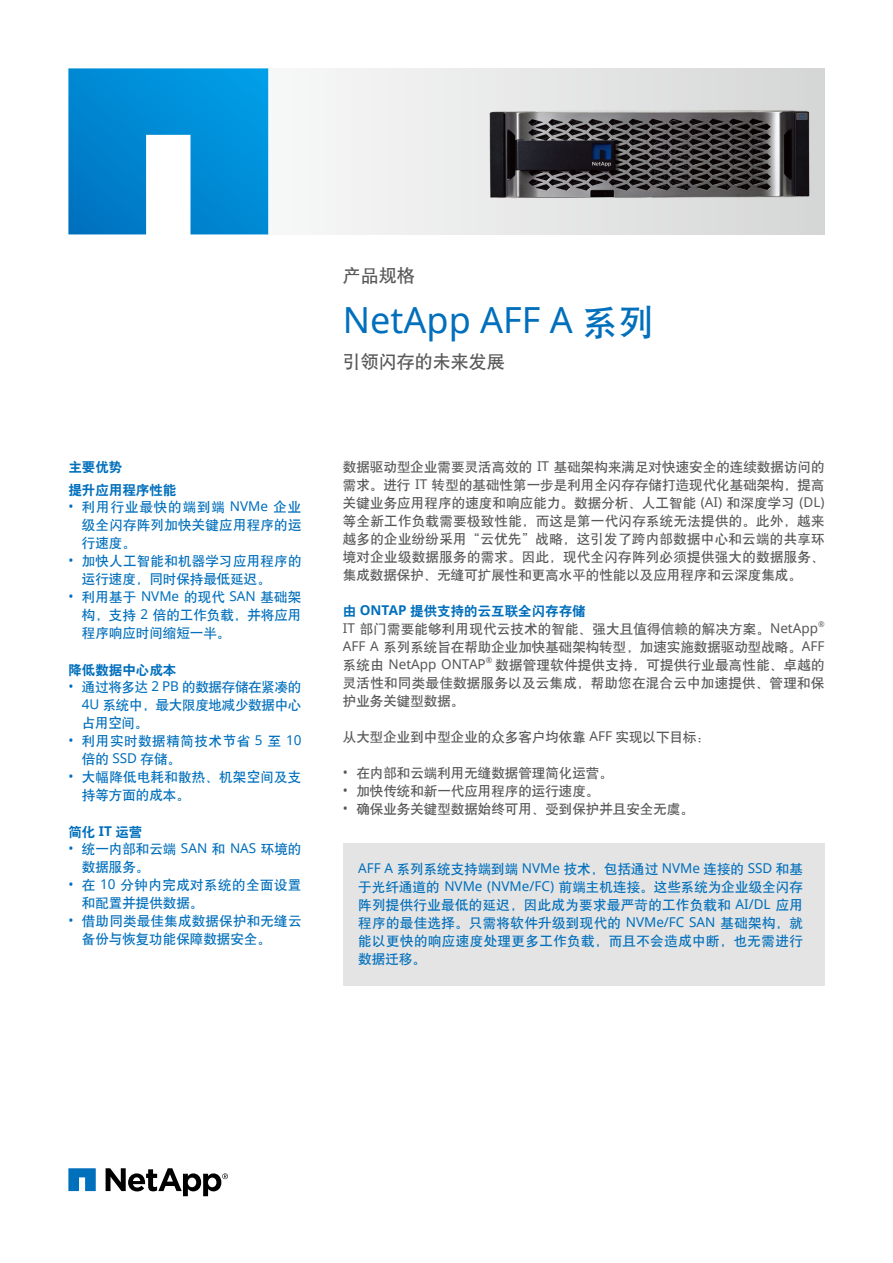
<style>
.page{position:relative;width:893px;height:1263px;background:#fff}
.page>*{position:absolute;margin:0;border:0;box-sizing:border-box;transform-origin:0 0}
.t1{font:36px "Noto Sans";color:#006fbc}
.t2{font:18px "H Yb 1 gj";color:#595757}
.t3{font:13.5px/18px "H Yb 1 gj";color:#595757;text-align:justify}
.t4{font:13.5px/18px "H Yb 1 gj";letter-spacing:.02em;color:#006fbc;text-align:justify}
.t5{font:13.5px/22.5px "H Yb 2 gj";color:#006fbc}
.t6{font:13.5px/18px "H Yb 1 gj";letter-spacing:.045em;color:#006fbc}
.t7{font:13.5px/18px "H Yb 1 gj";color:#006fbc}
.t8{font:13.5px "Noto Sans";color:#595757}
.t9{font:7.8px "Noto Sans";color:#595757}
.s1{font-family:"Noto Sans"}
.s2{font-family:"Noto Sans";font-weight:700}
.s3{font-family:"H Yb 1 gj"}
</style>
<div class="page">
<div style="left:266px;top:68px;width:559px;height:166px;background:linear-gradient(to right,#f7f8f8,#d6d6d6)"></div>
<svg style="left:68px;top:68px;width:200px;height:166px;background:#299cda"></svg>
<svg style="left:68px;top:1168px;width:28px;height:23px"></svg>
<svg style="left:106px;top:1168px;width:122px;height:28px"></svg>
<img style="left:488px;top:108px;width:324px;height:91px">
<div style="left:343px;top:843px;width:482px;height:143px;background:#e4e4e4"></div>
<p class="t5" style="left:68px;top:456px;width:109px">主要优势<br>提升应用程序性能</p>
<p class="t4" style="left:82px;top:498px;width:221px;text-indent:-14px"><span class="s1">•</span> 利用行业最快的端到端 <span class="s1">NVMe</span> 企业级全闪存阵列加快关键应用程序的运行速度。</p>
<p class="t4" style="left:82px;top:552px;width:221px;text-indent:-14px"><span class="s1">•</span> 加快人工智能和机器学习应用程序的运行速度，同时保持最低延迟。</p>
<p class="t4" style="left:82px;top:588px;width:221px;text-indent:-13px"><span class="s1">•</span> 利用基于 <span class="s1">NVMe</span> 的现代 <span class="s1">SAN</span> 基础架构，支持 <span class="s1">2</span> 倍的工作负载，并将应用程序响应时间缩短一半。</p>
<p class="t5" style="left:68px;top:658px;width:109px">降低数据中心成本</p>
<p class="t4" style="left:82px;top:678px;width:221px;text-indent:-14px"><span class="s1">•</span> 通过将多达 <span class="s1">2 PB</span> 的数据存储在紧凑的<span class="s1">4U</span> 系统中，最大限度地减少数据中心占用空间。</p>
<p class="t6" style="left:82px;top:732px;width:221px;text-indent:-13px"><span class="s1">•</span> 利用实时数据精简技术节省 <span class="s1">5</span> 至 <span class="s1">10</span>倍的 <span class="s1">SSD</span> 存储。</p>
<p class="t4" style="left:82px;top:768px;width:221px;text-indent:-14px"><span class="s1">•</span> 大幅降低电耗和散热、机架空间及支持等方面的成本。</p>
<p class="t5" style="left:68px;top:820px;width:76px">简化 <span class="s2">IT</span> 运营</p>
<p class="t7" style="left:82px;top:840px;width:221px;text-indent:-14px"><span class="s1">•</span> 统一内部和云端 <span class="s1">SAN</span> 和 <span class="s1">NAS</span> 环境的数据服务。</p>
<p class="t4" style="left:82px;top:876px;width:221px;text-indent:-14px"><span class="s1">•</span> 在 <span class="s1">10</span> 分钟内完成对系统的全面设置和配置并提供数据。</p>
<p class="t4" style="left:82px;top:912px;width:221px;text-indent:-14px"><span class="s1">•</span> 借助同类最佳集成数据保护和无缝云备份与恢复功能保障数据安全。</p>
<h2 class="t2" style="left:343px;top:267px;width:73px">产品规格</h2>
<h1 class="t1" style="left:343px;top:295px;width:313px">NetApp AFF A <span class="s3">系列</span></h1>
<h2 class="t2" style="left:343px;top:352px;width:163px">引领闪存的未来发展</h2>
<p class="t3" style="left:343px;top:458px;width:483px">数据驱动型企业需要灵活高效的 <span class="s1">IT</span> 基础架构来满足对快速安全的连续数据访问的需求。进行 <span class="s1">IT</span> 转型的基础性第一步是利用全闪存存储打造现代化基础架构，提高关键业务应用程序的速度和响应能力。数据分析、人工智能 <span class="s1">(AI)</span> 和深度学习 <span class="s1">(DL)</span>等全新工作负载需要极致性能，而这是第一代闪存系统无法提供的。此外，越来越多的企业纷纷采用“云优先”战略，这引发了跨内部数据中心和云端的共享环境对企业级数据服务的需求。因此，现代全闪存阵列必须提供强大的数据服务、集成数据保护、无缝可扩展性和更高水平的性能以及应用程序和云深度集成。</p>
<p class="t5" style="left:343px;top:600px;width:244px">由 <span class="s2">ONTAP</span> 提供支持的云互联全闪存存储</p>
<p class="t3" style="left:343px;top:620px;width:477px"><span class="s1">IT</span> 部门需要能够利用现代云技术的智能、强大且值得信赖的解决方案。<span class="s1">NetApp</span></p>
<p class="t9" style="left:818px;top:619px;width:8px">®</p>
<p class="t3" style="left:343px;top:638px;width:483px"><span class="s1">AFF A</span> 系列系统旨在帮助企业加快基础架构转型，加速实施数据驱动型战略。<span class="s1">AFF</span></p>
<p class="t8" style="left:343px;top:655px;width:144px"><span class="s3">系统由</span> NetApp ONTAP</p>
<p class="t9" style="left:486px;top:655px;width:8px">®</p>
<p class="t3" style="left:343px;top:656px;width:483px;text-indent:152px">数据管理软件提供支持，可提供行业最高性能、卓越的灵活性和同类最佳数据服务以及云集成，帮助您在混合云中加速提供、管理和保护业务关键型数据。</p>
<p class="t3" style="left:343px;top:728px;width:369px">从大型企业到中型企业的众多客户均依靠 <span class="s1">AFF</span> 实现以下目标：</p>
<p class="t3" style="left:343px;top:764px;width:271px"><span class="s1">•</span> 在内部和云端利用无缝数据管理简化运营。</p>
<p class="t3" style="left:343px;top:782px;width:258px"><span class="s1">•</span> 加快传统和新一代应用程序的运行速度。</p>
<p class="t3" style="left:343px;top:800px;width:352px"><span class="s1">•</span> 确保业务关键型数据始终可用、受到保护并且安全无虞。</p>
<p class="t4" style="left:358px;top:860px;width:446px"><span class="s1">AFF A</span> 系列系统支持端到端 <span class="s1">NVMe</span> 技术，包括通过 <span class="s1">NVMe</span> 连接的 <span class="s1">SSD</span> 和基于光纤通道的 <span class="s1">NVMe (NVMe/FC)</span> 前端主机连接。这些系统为企业级全闪存阵列提供行业最低的延迟，因此成为要求最严苛的工作负载和 <span class="s1">AI/DL</span> 应用程序的最佳选择。只需将软件升级到现代的 <span class="s1">NVMe/FC SAN</span> 基础架构，就能以更快的响应速度处理更多工作负载，而且不会造成中断，也无需进行数据迁移。</p>
</div>
